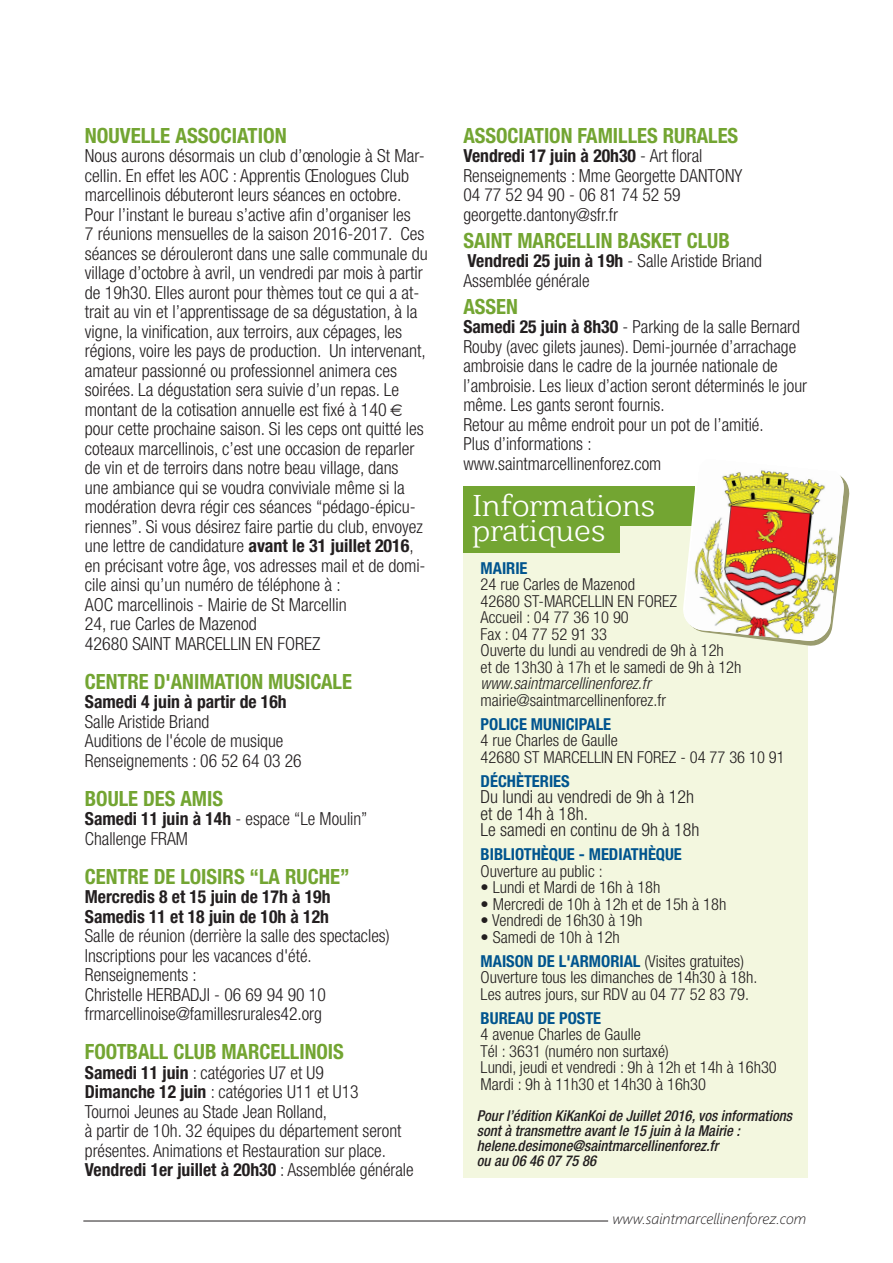
<style>
.page{position:relative;width:893px;height:1263px;background:#fff}
.page>*{position:absolute;margin:0;border:0;box-sizing:border-box;transform-origin:0 0}
.t1{font:31.05px "Barkentina";color:#fff}
.t2{font:700 condensed 21px "Helvetica Neue";color:#73a532}
.t3{font:300 condensed 18px/19.5px "Helvetica Neue";color:#231f20}
.t4{font:700 condensed 18px/19.5px "Helvetica Neue";color:#231f20}
.t5{font:300 condensed 16.5px/16.5px "Helvetica Neue";color:#231f20}
.t6{font:700 condensed 16.5px "Helvetica Neue";color:#00548e}
.t7{font:italic 300 condensed 16.5px "Helvetica Neue";color:#231f20}
.t8{font:italic 500 condensed 15px/15px "Helvetica Neue";color:#231f20}
.t9{font:italic 15px "Webly Sleek UI Light";color:#231f20}
.s1{font-weight:700}
.s2{font-weight:700;color:#00548e}
</style>
<div class="page">
<hr style="left:83px;top:1221px;width:525px;height:1px;background:#231f20">
<div style="left:463px;top:488px;width:345px;height:690px;background:#f3f7df"></div>
<div style="left:463px;top:486px;width:232px;height:40px;background:#73a532"></div>
<div style="left:463px;top:515px;width:156px;height:37px;background:#73a532"></div>
<svg style="left:782px;top:480px;width:68px;height:166px"></svg>
<img style="left:683px;top:470px;width:162px;height:172px">
<p class="t2" style="left:85px;top:128px;width:203px">NOUVELLE ASSOCIATION</p>
<p class="t3" style="left:85px;top:148px;width:344px">Nous aurons désormais un club d’œnologie à St Mar&shy;cellin. En effet les AOC : Apprentis Œnologues Club marcellinois débuteront leurs séances en octobre.<br>Pour l’instant le bureau s’active afin d’organiser les<br>7 réunions mensuelles de la saison 2016-2017. Ces séances se dérouleront dans une salle communale du village d’octobre à avril, un vendredi par mois à partir de 19h30. Elles auront pour thèmes tout ce qui a at&shy;trait au vin et l’apprentissage de sa dégustation, à la vigne, la vinification, aux terroirs, aux cépages, les régions, voire les pays de production. Un intervenant, amateur passionné ou professionnel animera ces soirées. La dégustation sera suivie d’un repas. Le montant de la cotisation annuelle est fixé à 140<br>pour cette prochaine saison. Si les ceps ont quitté les coteaux marcellinois, c’est une occasion de reparler de vin et de terroirs dans notre beau village, dans<br>une ambiance qui se voudra conviviale même si la modération devra régir ces séances “pédago-épicu&shy;riennes”. Si vous désirez faire partie du club, envoyez une lettre de candidature <span class="s1">avant le 31 juillet 2016</span>, en précisant votre âge, vos adresses mail et de domi&shy;cile ainsi qu’un numéro de téléphone à :<br>AOC marcellinois - Mairie de St Marcellin<br>24, rue Carles de Mazenod<br>42680 SAINT MARCELLIN EN FOREZ</p>
<p class="t2" style="left:85px;top:674px;width:269px">CENTRE D'ANIMATION MUSICALE</p>
<p class="t4" style="left:85px;top:694px;width:203px">Samedi 4 juin à partir de 16h</p>
<p class="t3" style="left:85px;top:713px;width:218px">Salle Aristide Briand<br>Auditions de l'école de musique<br>Renseignements : 06 52 64 03 26</p>
<p class="t2" style="left:85px;top:791px;width:140px">BOULE DES AMIS</p>
<p class="t3" style="left:85px;top:811px;width:284px"><span class="s1">Samedi 11 juin à 14h</span> - espace “Le Moulin”<br>Challenge FRAM</p>
<p class="t2" style="left:85px;top:869px;width:266px">CENTRE DE LOISIRS “LA RUCHE”</p>
<p class="t4" style="left:85px;top:889px;width:247px">Mercredis 8 et 15 juin de 17h à 19h<br>Samedis 11 et 18 juin de 10h à 12h</p>
<p class="t3" style="left:85px;top:928px;width:306px">Salle de réunion (derrière la salle des spectacles)<br>Inscriptions pour les vacances d'été.<br>Renseignements :<br>Christelle HERBADJI - 06 69 94 90 10 frmarcellinoise@famillesrurales42.org</p>
<p class="t2" style="left:85px;top:1044px;width:261px">FOOTBALL CLUB MARCELLINOIS</p>
<p class="t3" style="left:85px;top:1064px;width:330px"><span class="s1">Samedi 11 juin</span> : catégories U7 et U9<br><span class="s1">Dimanche 12 juin</span> : catégories U11 et U13<br>Tournoi Jeunes au Stade Jean Rolland,<br>à partir de 10h. 32 équipes du département seront présentes. Animations et Restauration sur place.<br><span class="s1">Vendredi 1er juillet à 20h30</span> : Assemblée générale</p>
<p class="t2" style="left:463px;top:128px;width:276px">ASSOCIATION FAMILLES RURALES</p>
<p class="t3" style="left:463px;top:148px;width:281px"><span class="s1">Vendredi 17 juin à 20h30</span> - Art floral<br>Renseignements : Mme Georgette DANTONY<br>04 77 52 94 90 - 06 81 74 52 59 georgette.dantony@sfr.fr</p>
<p class="t2" style="left:463px;top:233px;width:268px">SAINT MARCELLIN BASKET CLUB</p>
<p class="t3" style="left:463px;top:253px;width:300px"><span class="s1">Vendredi 25 juin à 19h</span> - Salle Aristide Briand<br>Assemblée générale</p>
<p class="t2" style="left:463px;top:299px;width:56px">ASSEN</p>
<p class="t3" style="left:463px;top:319px;width:345px"><span class="s1">Samedi 25 juin à 8h30</span> - Parking de la salle Bernard Rouby (avec gilets jaunes). Demi-journée d’arrachage ambroisie dans le cadre de la journée nationale de l’ambroisie. Les lieux d’action seront déterminés le jour même. Les gants seront fournis.<br>Retour au même endroit pour un pot de l’amitié.<br>Plus d’informations :<br>www.saintmarcellinenforez.com</p>
<h1 class="t1" style="left:472px;top:487px;width:184px">Informations</h1>
<h1 class="t1" style="left:472px;top:512px;width:135px">pratiques</h1>
<p class="t6" style="left:481px;top:562px;width:48px">MAIRIE</p>
<p class="t5" style="left:481px;top:578px;width:262px">24 rue Carles de Mazenod<br>42680 ST-MARCELLIN EN FOREZ<br>Accueil : 04 77 36 10 90<br>Fax : 04 77 52 91 33<br>Ouverte du lundi au vendredi de 9h à 12h<br>et de 13h30 à 17h et le samedi de 9h à 12h</p>
<p class="t7" style="left:481px;top:678px;width:175px">www.saintmarcellinenforez.fr</p>
<p class="t5" style="left:481px;top:693px;width:187px">mairie@saintmarcellinenforez.fr</p>
<p class="t6" style="left:481px;top:718px;width:132px">POLICE MUNICIPALE</p>
<p class="t5" style="left:481px;top:734px;width:306px">4 rue Charles de Gaulle<br>42680 ST MARCELLIN EN FOREZ - 04 77 36 10 91</p>
<p class="t6" style="left:481px;top:775px;width:91px">DÉCHÈTERIES</p>
<p class="t3" style="left:481px;top:790px;width:220px;line-height:16.5px">Du lundi au vendredi de 9h à 12h et de 14h à 18h.<br>Le samedi en continu de 9h à 18h</p>
<p class="t6" style="left:481px;top:849px;width:203px">BIBLIOTHÈQUE - MEDIATHÈQUE</p>
<p class="t5" style="left:481px;top:864px;width:123px">Ouverture au public :</p>
<p class="t5" style="left:481px;top:881px;width:181px">• Lundi et Mardi de 16h à 18h</p>
<p class="t5" style="left:481px;top:897px;width:247px">• Mercredi de 10h à 12h et de 15h à 18h</p>
<p class="t5" style="left:481px;top:914px;width:163px">• Vendredi de 16h30 à 19h</p>
<p class="t5" style="left:481px;top:927px;width:265px;line-height:24px">• Samedi de 10h à 12h<br><span class="s2">MAISON DE L'ARMORIAL</span> (Visites gratuites)</p>
<p class="t5" style="left:481px;top:971px;width:278px">Ouverture tous les dimanches de 14h30 à 18h.<br>Les autres jours, sur RDV au 04 77 52 83 79.</p>
<p class="t6" style="left:481px;top:1012px;width:122px">BUREAU DE POSTE</p>
<p class="t5" style="left:481px;top:1028px;width:298px">4 avenue Charles de Gaulle<br>Tél : 3631 (numéro non surtaxé)<br>Lundi, jeudi et vendredi : 9h à 12h et 14h à 16h30<br>Mardi : 9h à 11h30 et 14h30 à 16h30</p>
<p class="t8" style="left:477px;top:1110px;width:319px">Pourl’édition KiKanKoide Juillet 2016,vos informations sont à transmettre avant le 15 juin à la Mairie : helene.desimone@saintmarcellinenforez.fr<br>ou au 06 46 07 75 86</p>
<p class="t9" style="left:612px;top:1210px;width:195px">www.saintmarcellinenforez.com</p>
</div>
